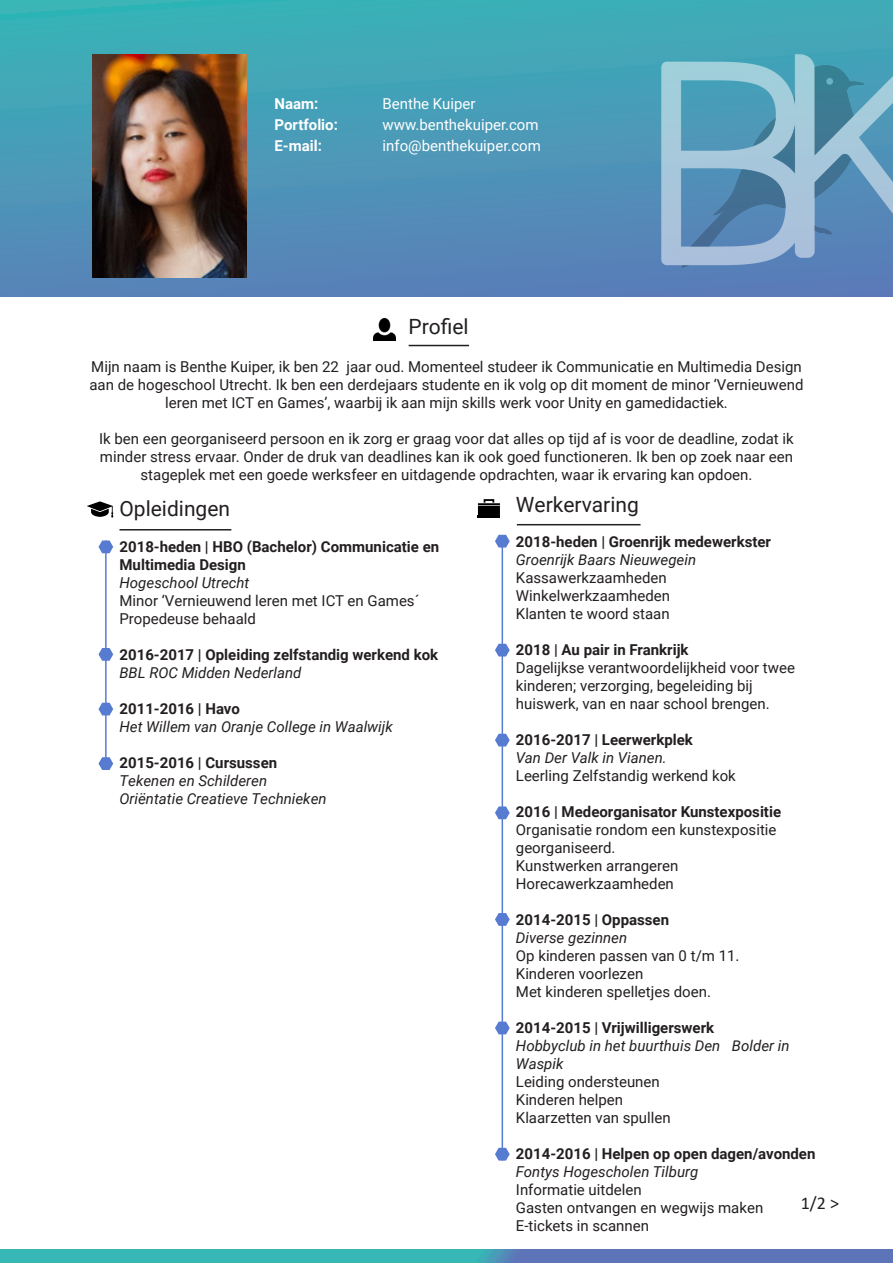
<style>
.page{position:relative;width:893px;height:1263px;background:#fff}
.page>*{position:absolute;margin:0;border:0;box-sizing:border-box;transform-origin:0 0}
.t1{font:21px "Roboto";color:#231f20}
.t2{font:18px "Calibri";color:#231f20}
.t3{font:15px/18px "Roboto";color:#231f20;text-align:center}
.t4{font:700 15px/18px "Roboto";color:#231f20}
.t5{font:italic 15px/18px "Roboto";color:#231f20}
.t6{font:15px "Roboto";color:#fff}
.t7{font:700 15px "Roboto";color:#fff}
.s1{font-weight:400;font-style:italic}
</style>
<div class="page">
<div style="left:0;top:0;width:893px;height:297px;background:linear-gradient(to bottom,#3bb2b7,#5a7eb7)"></div>
<svg style="left:0;top:1249px;width:893px;height:14px;background:#4799b6"></svg>
<img style="left:662px;top:54px;width:231px;height:213px">
<hr style="left:409px;top:345px;width:60px;height:1px;background:#231f20">
<hr style="left:517px;top:524px;width:123px;height:1px;background:#231f20">
<hr style="left:502px;top:536px;width:1px;height:624px;background:#587bd2">
<svg style="left:495px;top:535px;width:15px;height:13px"></svg>
<svg style="left:495px;top:644px;width:15px;height:12px"></svg>
<svg style="left:495px;top:734px;width:15px;height:12px"></svg>
<svg style="left:495px;top:806px;width:15px;height:13px"></svg>
<svg style="left:495px;top:913px;width:15px;height:13px"></svg>
<svg style="left:495px;top:1022px;width:15px;height:12px"></svg>
<svg style="left:495px;top:1148px;width:15px;height:12px"></svg>
<img style="left:374px;top:319px;width:21px;height:21px">
<svg style="left:478px;top:499px;width:22px;height:16px"></svg>
<hr style="left:478px;top:516px;width:22px;height:2px;background:#000">
<hr style="left:120px;top:529px;width:111px;height:1px;background:#231f20">
<hr style="left:105px;top:540px;width:2px;height:230px;background:#587bd2">
<svg style="left:98px;top:540px;width:15px;height:13px"></svg>
<svg style="left:98px;top:648px;width:15px;height:13px"></svg>
<svg style="left:98px;top:703px;width:15px;height:12px"></svg>
<svg style="left:98px;top:757px;width:15px;height:13px"></svg>
<svg style="left:87px;top:501px;width:26px;height:17px"></svg>
<img style="left:92px;top:54px;width:154px;height:224px">
<p class="t7" style="left:274px;top:93px;width:45px">Naam:</p>
<p class="t6" style="left:382px;top:93px;width:94px">Benthe Kuiper</p>
<p class="t7" style="left:274px;top:114px;width:65px">Portfolio:</p>
<p class="t6" style="left:382px;top:114px;width:158px">www.benthekuiper.com</p>
<p class="t7" style="left:274px;top:135px;width:49px">E-mail:</p>
<p class="t6" style="left:382px;top:135px;width:160px">info@benthekuiper.com</p>
<p class="t1" style="left:409px;top:312px;width:61px">Profiel</p>
<p class="t3" style="left:89px;top:357px;width:715px">Mijn naam is Benthe Kuiper, ik ben 22 jaar oud. Momenteel studeer ik Communicatie en Multimedia Design aan de hogeschool Utrecht. Ik ben een derdejaars studente en ik volg op dit moment de minor ‘Vernieuwend leren met ICT en Games’, waarbij ik aan mijn skills werk voor Unity en gamedidactiek.</p>
<p class="t3" style="left:99px;top:429px;width:696px">Ik ben een georganiseerd persoon en ik zorg er graag voor dat alles op tijd af is voor de deadline, zodat ik minder stress ervaar. Onder de druk van deadlines kan ik ook goed functioneren. Ik ben op zoek naar een stageplek met een goede werksfeer en uitdagende opdrachten, waar ik ervaring kan opdoen.</p>
<p class="t1" style="left:120px;top:494px;width:112px">Opleidingen</p>
<p class="t4" style="left:120px;top:537px;width:321px">2018-heden | HBO (Bachelor) Communicatie en<br>Multimedia Design</p>
<p class="t5" style="left:120px;top:573px;width:131px">Hogeschool Utrecht</p>
<p class="t3" style="left:120px;top:591px;width:301px">Minor ‘Vernieuwend leren met ICT en Games´</p>
<p class="t3" style="left:120px;top:609px;width:138px">Propedeuse behaald</p>
<p class="t4" style="left:120px;top:645px;width:320px">2016-2017 | Opleiding zelfstandig werkend kok</p>
<p class="t5" style="left:120px;top:663px;width:183px">BBL ROC Midden Nederland</p>
<p class="t4" style="left:120px;top:699px;width:122px">2011-2016 | Havo</p>
<p class="t5" style="left:120px;top:717px;width:275px">Het Willem van Oranje College in Waalwijk</p>
<p class="t4" style="left:120px;top:753px;width:159px">2015-2016 | Cursussen</p>
<p class="t5" style="left:120px;top:771px;width:149px">Tekenen en Schilderen</p>
<p class="t5" style="left:120px;top:789px;width:209px">Oriëntatie Creatieve Technieken</p>
<p class="t1" style="left:516px;top:490px;width:124px">Werkervaring</p>
<p class="t4" style="left:516px;top:532px;width:257px">2018-heden | Groenrijk medewerkster</p>
<p class="t5" style="left:516px;top:550px;width:182px">Groenrijk Baars Nieuwegein</p>
<p class="t3" style="left:516px;top:568px;width:152px">Kassawerkzaamheden</p>
<p class="t3" style="left:516px;top:586px;width:156px">Winkelwerkzaamheden</p>
<p class="t3" style="left:516px;top:604px;width:155px">Klanten te woord staan</p>
<p class="t4" style="left:516px;top:640px;width:174px">2018 | Au pair in Frankrijk</p>
<p class="t3" style="left:516px;top:658px;width:281px;text-align:left">Dagelijkse verantwoordelijkheid voor twee kinderen; verzorging, begeleiding bij huiswerk, van en naar school brengen.</p>
<p class="t4" style="left:516px;top:730px;width:179px">2016-2017 | Leerwerkplek</p>
<p class="t5" style="left:516px;top:748px;width:152px">Van Der Valk in Vianen.</p>
<p class="t3" style="left:516px;top:766px;width:221px">Leerling Zelfstandig werkend kok</p>
<p class="t4" style="left:516px;top:802px;width:267px">2016 | Medeorganisator Kunstexpositie</p>
<p class="t3" style="left:516px;top:820px;width:262px;text-align:left">Organisatie rondom een kunstexpositie georganiseerd.</p>
<p class="t3" style="left:516px;top:856px;width:164px">Kunstwerken arrangeren</p>
<p class="t3" style="left:516px;top:874px;width:159px">Horecawerkzaamheden</p>
<p class="t4" style="left:516px;top:910px;width:155px">2014-2015 | Oppassen</p>
<p class="t5" style="left:516px;top:928px;width:113px">Diverse gezinnen</p>
<p class="t3" style="left:516px;top:946px;width:225px">Op kinderen passen van 0 t/m 11.</p>
<p class="t3" style="left:516px;top:964px;width:129px">Kinderen voorlezen</p>
<p class="t3" style="left:516px;top:982px;width:197px">Met kinderen spelletjes doen.</p>
<p class="t4" style="left:516px;top:1018px;width:200px">2014-2015 | Vrijwilligerswerk</p>
<p class="t5" style="left:516px;top:1036px;width:275px">Hobbyclub in het buurthuis Den Bolder in<br>Waspik</p>
<p class="t3" style="left:516px;top:1072px;width:145px">Leiding ondersteunen</p>
<p class="t3" style="left:516px;top:1090px;width:109px">Kinderen helpen</p>
<p class="t3" style="left:516px;top:1108px;width:156px">Klaarzetten van spullen</p>
<p class="t4" style="left:516px;top:1144px;width:301px">2014-2016 | Helpen op open dagen/avonden<br><span class="s1">Fontys Hogescholen Tilburg</span></p>
<p class="t3" style="left:516px;top:1180px;width:127px">Informatie uitdelen</p>
<p class="t3" style="left:516px;top:1198px;width:249px">Gasten ontvangen en wegwijs maken</p>
<p class="t3" style="left:516px;top:1216px;width:135px">E-tickets in scannen</p>
<p class="t2" style="left:801px;top:1190px;width:40px">1/2 &gt;</p>
</div>
